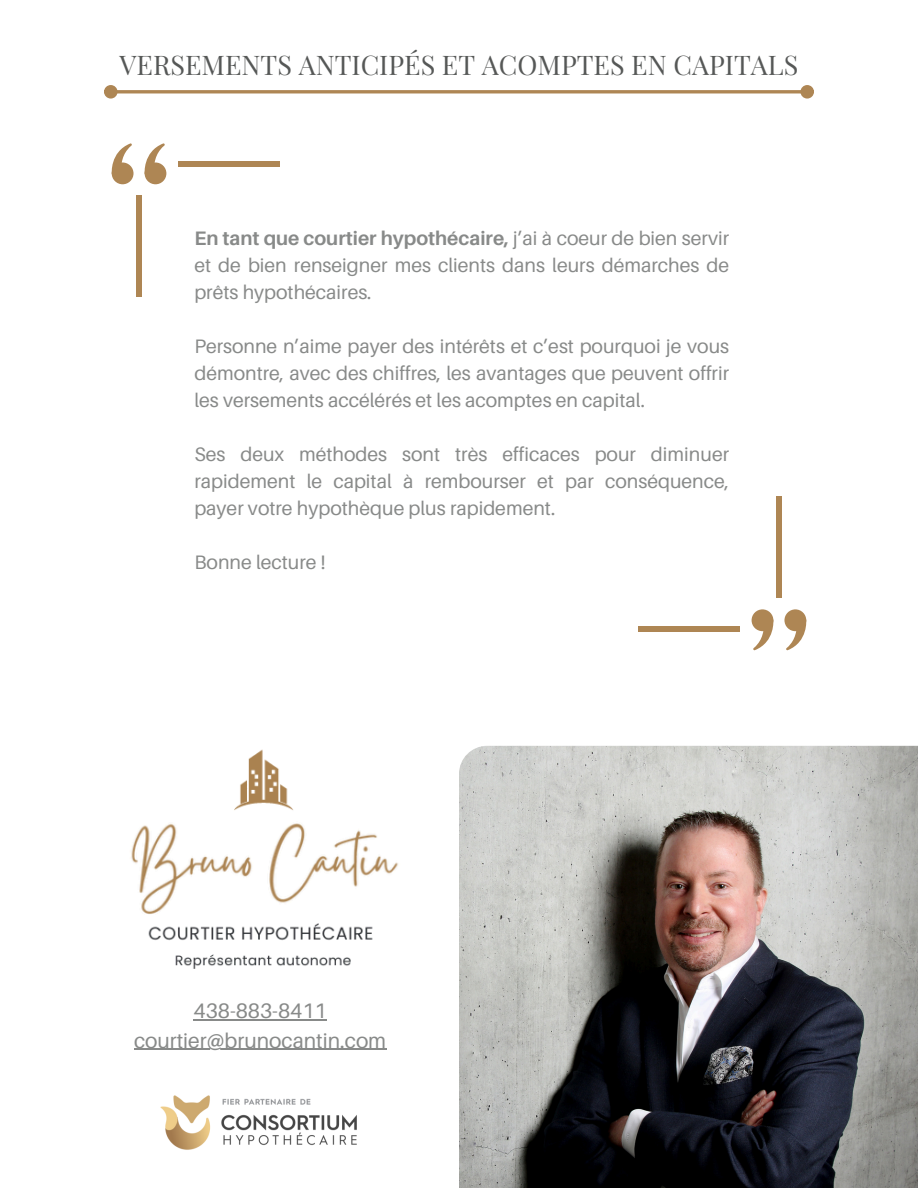
<style>
.page{position:relative;width:918px;height:1188px;background:#fff}
.page>*{position:absolute;margin:0;border:0;box-sizing:border-box;transform-origin:0 0}
.t1{font:27px "Playfair Display";color:#565857}
.t2{font:21px "Aileron";color:#888a89}
.t3{font:19.5px/27px "Aileron";color:#888a89;text-align:justify}
.s1{font-weight:700}
</style>
<div class="page">
<img style="left:459px;top:746px;width:459px;height:442px">
<img style="left:106px;top:734px;width:309px;height:264px;border-radius:22px">
<img style="left:160px;top:1095px;width:197px;height:55px">
<hr style="left:194px;top:1020px;width:133px;height:1px;background:#888a89">
<hr style="left:134px;top:1049px;width:252px;height:1px;background:#888a89">
<div style="left:145px;top:163px;width:21px;height:21px;background:#ae8654;border-radius:50%"></div>
<svg style="left:144px;top:143px;width:21px;height:38px"></svg>
<svg style="left:112px;top:163px;width:22px;height:21px"></svg>
<svg style="left:111px;top:143px;width:21px;height:38px"></svg>
<div style="left:136px;top:196px;width:6px;height:101px;background:#ae8654"></div>
<div style="left:178px;top:162px;width:101px;height:5px;background:#ae8654"></div>
<svg style="left:752px;top:609px;width:21px;height:22px"></svg>
<svg style="left:753px;top:613px;width:21px;height:38px"></svg>
<svg style="left:784px;top:609px;width:22px;height:22px"></svg>
<svg style="left:786px;top:613px;width:21px;height:38px"></svg>
<div style="left:776px;top:497px;width:6px;height:101px;background:#ae8654"></div>
<div style="left:639px;top:627px;width:101px;height:5px;background:#ae8654"></div>
<hr style="left:117px;top:90px;width:684px;height:3px;background:#ae8654">
<div style="left:106px;top:87px;width:10px;height:10px;background:#ae8654;border-radius:50%"></div>
<div style="left:104px;top:85px;width:14px;height:14px;border:3px solid #ae8654;border-radius:50%"></div>
<div style="left:802px;top:87px;width:10px;height:10px;background:#ae8654;border-radius:50%"></div>
<div style="left:800px;top:85px;width:14px;height:14px;border:3px solid #ae8654;border-radius:50%"></div>
<p class="t1" style="left:120px;top:46px;width:680px">VERSEMENTS ANTICIPÉS ET ACOMPTES EN CAPITALS</p>
<p class="t3" style="left:194px;top:224px;width:536px"><span class="s1">En tant que courtier hypothécaire,</span> j’ai à coeur de bien servir et de bien renseigner mes clients dans leurs démarches de prêts hypothécaires.</p>
<p class="t3" style="left:194px;top:332px;width:536px">Personne n’aime payer des intérêts et c’est pourquoi je vous démontre, avec des chiffres, les avantages que peuvent offrir les versements accélérés et les acomptes en capital.</p>
<p class="t3" style="left:194px;top:440px;width:536px">Ses deux méthodes sont très efficaces pour diminuer rapidement le capital à rembourser et par conséquence, payer votre hypothèque plus rapidement.</p>
<p class="t3" style="left:194px;top:548px;width:133px">Bonne lecture !</p>
<h1 class="t2" style="left:194px;top:998px;width:135px">438-883-8411</h1>
<p class="t2" style="left:134px;top:1027px;width:254px">courtier@brunocantin.com</p>
</div>
